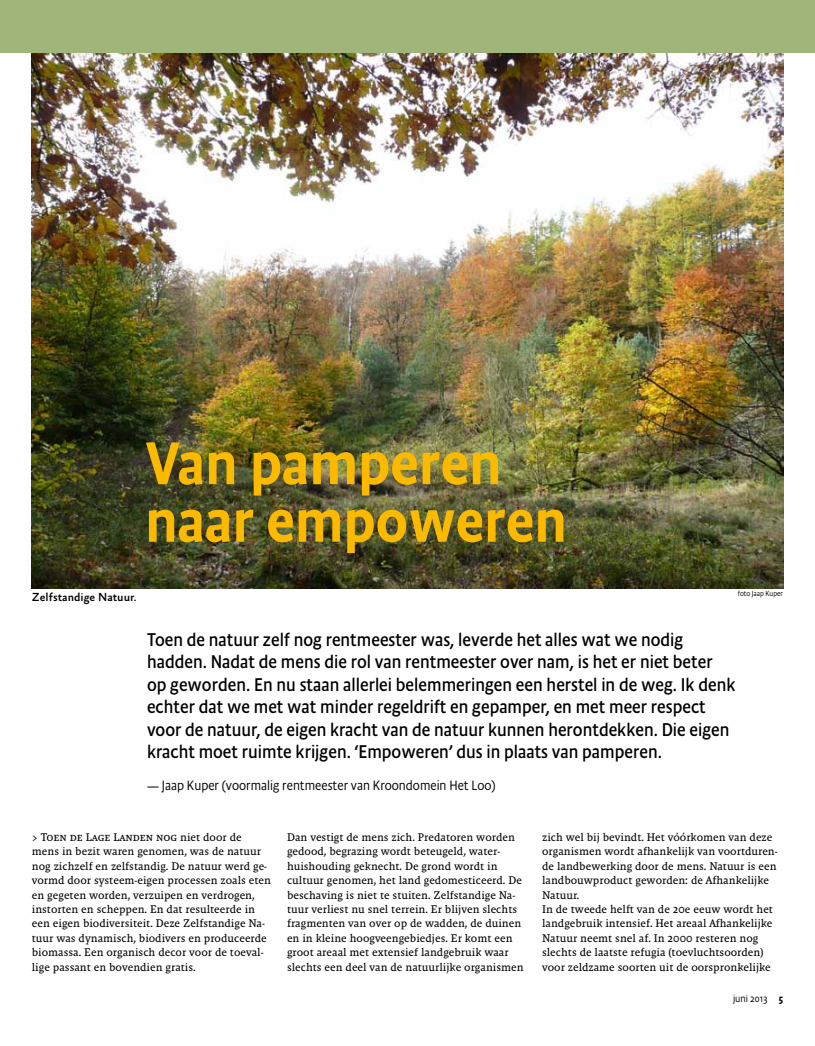
<style>
.page{position:relative;width:815px;height:1046px;background:#fff}
.page>*{position:absolute;margin:0;border:0;box-sizing:border-box;transform-origin:0 0}
.t1{font:500 61.25px/57.5px "Absara Sans LF Head";color:#fbb900}
.t2{font:18.75px/22.5px "Absara Sans TF Head";color:#000}
.t3{font:300 13.75px "Absara Sans TF Head";color:#000}
.t4{font:500 11.88px "Absara Sans";color:#000}
.t5{font:11.25px/14.4px "Malaga Reg";color:#000}
.t6{font:11.25px "Malaga SC Reg";color:#000}
.t7{font:300 10.38px "Absara Sans Head";color:#000}
.t8{font:300 7.5px "Absara Sans LF Head";color:#000}
.s1{font-family:"Absara Sans";font-weight:500;font-size:11.88px}
.s2{font-family:"Malaga Reg"}
.s3{font-weight:500}
</style>
<div class="page">
<div style="left:0;top:0;width:815px;height:53px;background:#a0b579"></div>
<img style="left:32px;top:53px;width:751px;height:535px">
<h1 class="t1" style="left:145px;top:434px;width:423px">Van pamperen naar empoweren</h1>
<p class="t4" style="left:32px;top:590px;width:106px">Zelfstandige Natuur.</p>
<p class="t8" style="left:738px;top:589px;width:47px">foto Jaap Kuper</p>
<p class="t2" style="left:147px;top:628px;width:590px">Toen de natuur zelf nog rentmeester was, leverde het alles wat we nodig hadden. Nadat de mens die rol van rentmeester over nam, is het er niet beter op geworden. En nu staan allerlei belemmeringen een herstel in de weg. Ik denk echter dat we met wat minder regeldrift en gepamper, en met meer respect voor de natuur, de eigen kracht van de natuur kunnen herontdekken. Die eigen kracht moet ruimte krijgen. ‘Empoweren’ dus in plaats van pamperen.</p>
<p class="t3" style="left:147px;top:776px;width:350px"><span class="s1">—</span> Jaap Kuper (voormalig rentmeester van Kroondomein Het Loo)</p>
<p class="t6" style="left:32px;top:831px;width:211px"><span class="s2">&gt;</span> Toen de Lage Landen nog <span class="s2">niet door de</span></p>
<p class="t5" style="left:32px;top:844px;width:241px">mens in bezit waren genomen, was de natuur nog zichzelf en zelfstandig. De natuur werd ge&shy;vormd door systeem-eigen processen zoals eten en gegeten worden, verzuipen en verdrogen, instorten en scheppen. En dat resulteerde in een eigen biodiversiteit. Deze Zelfstandige Na&shy;tuur was dynamisch, biodivers en produceerde biomassa. Een organisch decor voor de toeval&shy;lige passant en bovendien gratis.</p>
<p class="t5" style="left:287px;top:829px;width:238px">Dan vestigt de mens zich. Predatoren worden gedood, begrazing wordt beteugeld, water&shy;huishouding geknecht. De grond wordt in cultuur genomen, het land gedomesticeerd. De beschaving is niet te stuiten. Zelfstandige Na&shy;tuur verliest nu snel terrein. Er blijven slechts fragmenten van over op de wadden, de duinen en in kleine hoogveengebiedjes. Er komt een groot areaal met extensief landgebruik waar slechts een deel van de natuurlijke organismen</p>
<p class="t5" style="left:542px;top:829px;width:237px">zich wel bij bevindt. Het vóórkomen van deze organismen wordt afhankelijk van voortduren&shy;de landbewerking door de mens. Natuur is een landbouwproduct geworden: de Afhankelijke Natuur.<br>In de tweede helft van de 20e eeuw wordt het landgebruik intensief. Het areaal Afhankelijke Natuur neemt snel af. In 2000 resteren nog slechts de laatste refugia (toevluchtsoorden) voor zeldzame soorten uit de oorspronkelijke</p>
<p class="t7" style="left:733px;top:991px;width:52px">juni 2013 <span class="s3">5</span></p>
</div>
